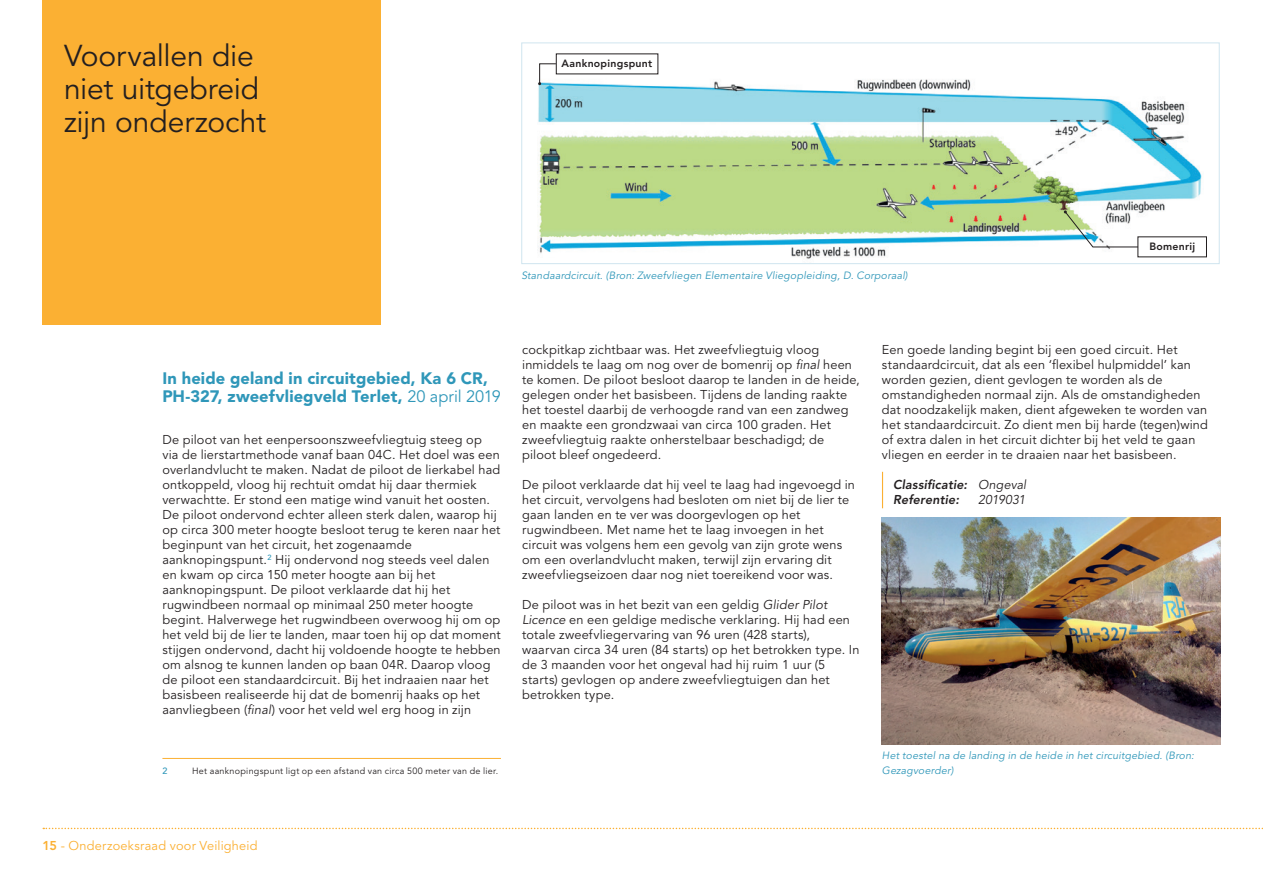
<style>
.page{position:relative;width:1263px;height:893px;background:#fff}
.page>*{position:absolute;margin:0;border:0;box-sizing:border-box;transform-origin:0 0}
.t1{font:30px/33px "Avenir LT Std";letter-spacing:-.005em;color:#231f20}
.t2{font:900 16.5px/18px "Avenir LT Std";letter-spacing:.005em;color:#2f97b9}
.t3{font:12.75px/15px "Avenir LT Std";letter-spacing:.015em;color:#231f20}
.t4{font:italic 800 12.75px/15px "Avenir LT Std";letter-spacing:.015em;color:#231f20}
.t5{font:12.75px "Avenir LT Std";letter-spacing:.02em;color:#fbb033}
.t6{font:italic 12.75px "Avenir LT Std";letter-spacing:-.015em;color:#231f20}
.t7{font:italic 10.5px/15px "Avenir LT Std";letter-spacing:.02em;color:#2f97b9}
.t8{font:800 10.5px "Avenir LT Std";letter-spacing:.025em;color:#231f20}
.t9{font:9px "Avenir LT Std";letter-spacing:.03em;color:#231f20}
.t10{font:500 9px "Avenir LT Std";color:#2f97b9}
.s1{font-weight:400}
.s2{font-style:italic}
.s3{font-weight:800}
</style>
<div class="page">
<svg style="left:43px;top:828px;width:1220px;height:1px"></svg>
<div style="left:43px;top:0;width:338px;height:324px;background:#fbb033"></div>
<hr style="left:162px;top:758px;width:339px;height:1px;background:#fbb033">
<hr style="left:882px;top:472px;width:1px;height:36px;background:#fbb033">
<img style="left:537px;top:74px;width:667px;height:185px">
<div style="left:521px;top:43px;width:698px;height:221px;border:1px solid #d0e5ef"></div>
<div style="left:1138px;top:237px;width:68px;height:20px;background:#fff"></div>
<svg style="left:538px;top:63px;width:19px;height:22px"></svg>
<svg style="left:1064px;top:210px;width:75px;height:38px"></svg>
<img style="left:882px;top:518px;width:338px;height:226px">
<h1 class="t1" style="left:64px;top:40px;width:204px">Voorvallen die niet uitgebreid zijn onderzocht</h1>
<p class="t8" style="left:562px;top:57px;width:92px">Aanknopingspunt</p>
<p class="t7" style="left:521px;top:268px;width:388px">Standaardcircuit. (Bron: Zweefvliegen Elementaire Vliegopleiding, D. Corporaal)</p>
<p class="t8" style="left:1149px;top:240px;width:47px">Bomenrij</p>
<p class="t2" style="left:162px;top:369px;width:340px">In heide geland in circuitgebied, Ka 6 CR,<br>PH-327, zweefvliegveld Terlet, <span class="s1">20 april 2019</span></p>
<p class="t3" style="left:162px;top:432px;width:340px">De piloot van het eenpersoonszweefvliegtuig steeg op via de lierstartmethode vanaf baan 04C. Het doel was een overlandvlucht te maken. Nadat de piloot de lierkabel had ontkoppeld, vloog hij rechtuit omdat hij daar thermiek verwachtte. Er stond een matige wind vanuit het oosten.<br>De piloot ondervond echter alleen sterk dalen, waarop hij op circa 300 meter hoogte besloot terug te keren naar het beginpunt van het circuit, het zogenaamde aanknopingspunt.<sup>2</sup> Hij ondervond nog steeds veel dalen en kwam op circa 150 meter hoogte aan bij het aanknopingspunt. De piloot verklaarde dat hij het rugwindbeen normaal op minimaal 250 meter hoogte begint. Halverwege het rugwindbeen overwoog hij om op het veld bij de lier te landen, maar toen hij op dat moment stijgen ondervond, dacht hij voldoende hoogte te hebben om alsnog te kunnen landen op baan 04R. Daarop vloog de piloot een standaardcircuit. Bij het indraaien naar het basisbeen realiseerde hij dat de bomenrij haaks op het aanvliegbeen (<span class="s2">final</span>) voor het veld wel erg hoog in zijn</p>
<p class="t10" style="left:162px;top:766px;width:7px">2</p>
<p class="t9" style="left:192px;top:766px;width:308px">Het aanknopingspunt ligt op een afstand van circa 500 meter van de lier.</p>
<p class="t3" style="left:522px;top:342px;width:339px">cockpitkap zichtbaar was. Het zweefvliegtuig vloog inmiddels te laag om nog over de bomenrij op <span class="s2">final</span> heen te komen. De piloot besloot daarop te landen in de heide, gelegen onder het basisbeen. Tijdens de landing raakte het toestel daarbij de verhoogde rand van een zandweg en maakte een grondzwaai van circa 100 graden. Het zweefvliegtuig raakte onherstelbaar beschadigd; de piloot bleef ongedeerd.</p>
<p class="t3" style="left:522px;top:477px;width:334px">De piloot verklaarde dat hij veel te laag had ingevoegd in het circuit, vervolgens had besloten om niet bij de lier te gaan landen en te ver was doorgevlogen op het rugwindbeen. Met name het te laag invoegen in het circuit was volgens hem een gevolg van zijn grote wens om een overlandvlucht maken, terwijl zijn ervaring dit zweefvliegseizoen daar nog niet toereikend voor was.</p>
<p class="t3" style="left:522px;top:597px;width:339px">De piloot was in het bezit van een geldig <span class="s2">Glider Pilot Licence</span> en een geldige medische verklaring. Hij had een totale zweefvliegervaring van 96 uren (428 starts), waarvan circa 34 uren (84 starts) op het betrokken type. In de 3 maanden voor het ongeval had hij ruim 1 uur (5 starts) gevlogen op andere zweefvliegtuigen dan het betrokken type.</p>
<p class="t3" style="left:882px;top:342px;width:328px">Een goede landing begint bij een goed circuit. Het standaardcircuit, dat als een ‘flexibel hulpmiddel’ kan worden gezien, dient gevlogen te worden als de omstandigheden normaal zijn. Als de omstandigheden dat noodzakelijk maken, dient afgeweken te worden van het standaardcircuit. Zo dient men bij harde (tegen)wind of extra dalen in het circuit dichter bij het veld te gaan vliegen en eerder in te draaien naar het basisbeen.</p>
<p class="t4" style="left:893px;top:477px;width:135px">Classificatie: <span class="s1">Ongeval<br></span>Referentie:</p>
<p class="t6" style="left:978px;top:492px;width:49px">2019031</p>
<p class="t7" style="left:882px;top:748px;width:313px">Het toestel na de landing in de heide in het circuitgebied. (Bron:<br>Gezagvoerder)</p>
<p class="t5" style="left:43px;top:838px;width:216px"><span class="s3">15</span> - Onderzoeksraad voor Veiligheid</p>
</div>
